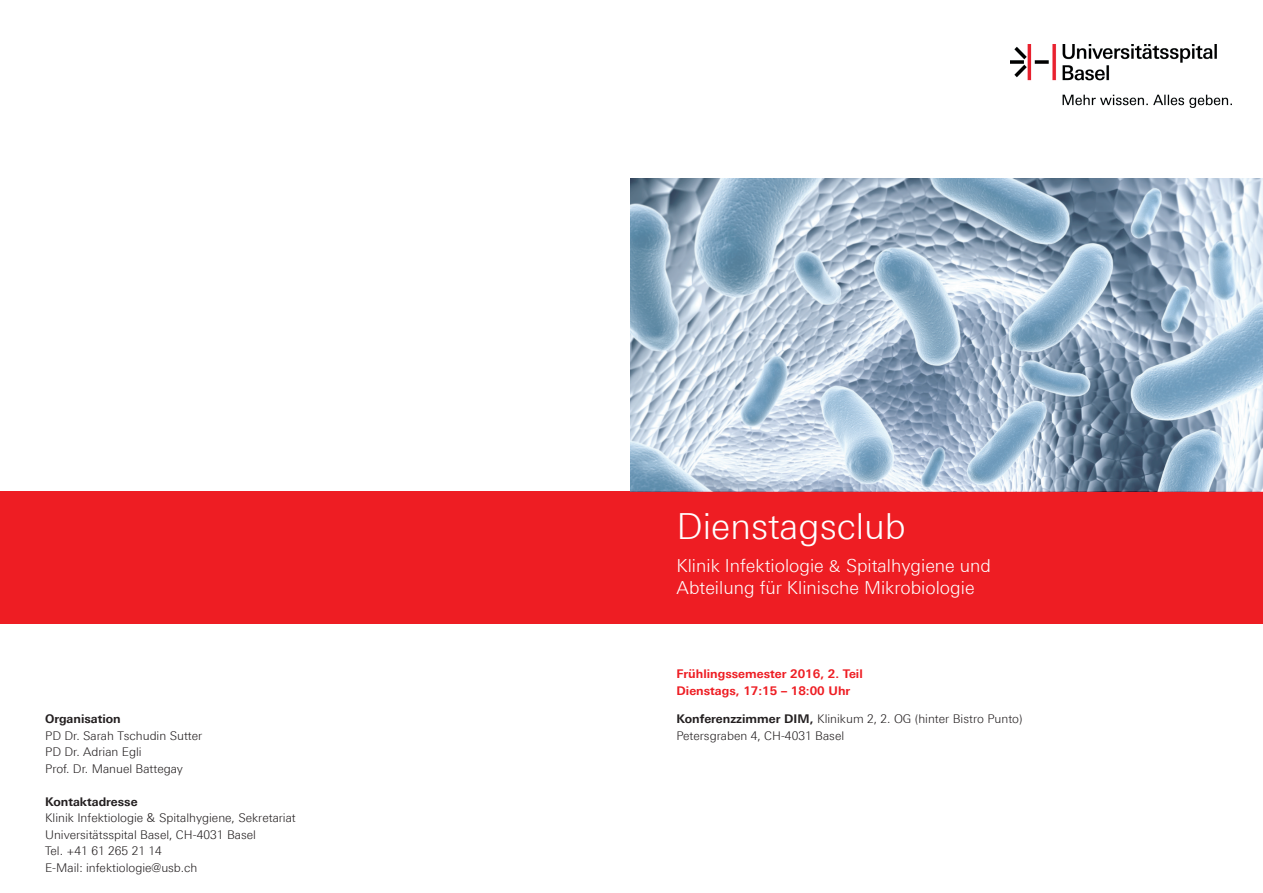
<style>
.page{position:relative;width:1263px;height:893px;background:#fff}
.page>*{position:absolute;margin:0;border:0;box-sizing:border-box;transform-origin:0 0}
.t1{font:300 36px "Linotype Univers 330";color:#fff}
.t2{font:300 18px/21.6px "Linotype Univers 330";color:#fff}
.t3{font:300 12px/16.5px "Linotype Univers 330";color:#231f20}
.t4{font:700 12px/16.5px "Linotype Univers 630";color:#ee1d23}
.t5{font:700 12px "Linotype Univers 630";color:#231f20}
.s1{font-family:"Calibri";font-size:13.5px}
.s2{font-family:"Calibri"}
.s3{font-family:"Linotype Univers 630";font-weight:700}
</style>
<div class="page">
<div style="left:0;top:491px;width:1263px;height:133px;background:#ee1d23"></div>
<img style="left:1011px;top:45px;width:221px;height:62px">
<img style="left:630px;top:179px;width:633px;height:312px">
<p class="t5" style="left:45px;top:712px;width:77px">Organisation</p>
<p class="t3" style="left:45px;top:727px;width:159px">PD Dr. Sarah Tschudin Sutter<br>PD Dr. Adrian Egli<br>Prof. Dr. Manuel Battegay</p>
<p class="t5" style="left:45px;top:794px;width:94px">Kontaktadresse</p>
<p class="t3" style="left:45px;top:809px;width:252px">Klinik Infektiologie <span class="s1">&amp;</span> Spitalhygiene, Sekretariat Universitätsspital Basel, CH-4031 Basel<br>Tel. +41 61 265 21 14<br>E-Mail: infektiologie@usb.ch</p>
<h1 class="t1" style="left:677px;top:505px;width:231px">Dienstagsclub</h1>
<h2 class="t2" style="left:677px;top:555px;width:316px">Klinik Infektiologie <span class="s2">&amp;</span> Spitalhygiene und<br>Abteilung für Klinische Mikrobiologie</h2>
<p class="t4" style="left:677px;top:666px;width:188px">Frühlingssemester 2016, 2. Teil<br>Dienstags, 17:15 – 18:00 Uhr</p>
<p class="t3" style="left:677px;top:710px;width:347px"><span class="s3">Konferenzzimmer DIM,</span> Klinikum 2, 2. OG (hinter Bistro Punto)<br>Petersgraben 4, CH-4031 Basel</p>
</div>
